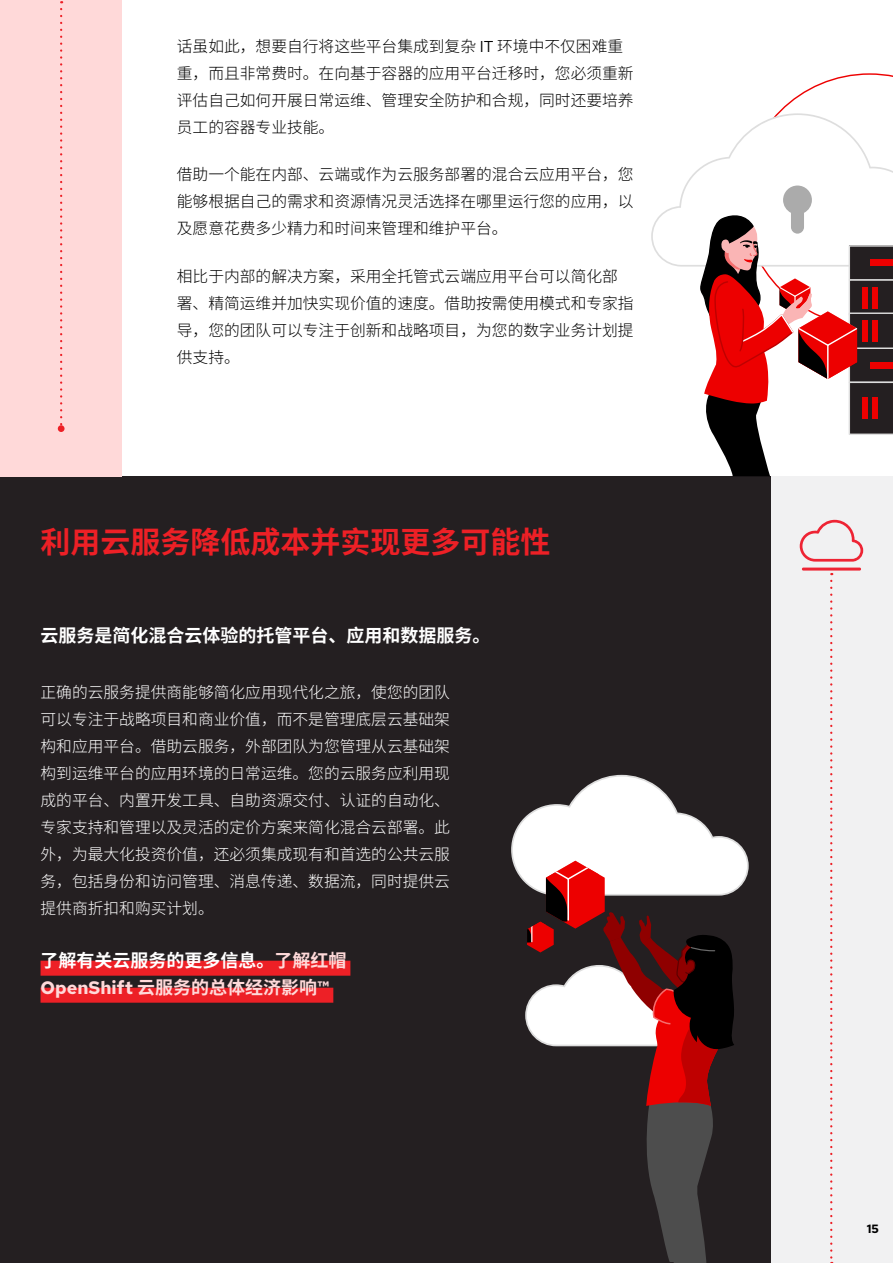
<style>
.page{position:relative;width:893px;height:1263px;background:#fff}
.page>*{position:absolute;margin:0;border:0;box-sizing:border-box;transform-origin:0 0}
.t1{font:700 30px "Noto Sans SC";color:#ed2026}
.t2{font:700 18px "Noto Sans SC";color:#fff}
.t3{font:700 18px "Red Hat Text";color:#ffd9d9}
.t4{font:300 15.75px/27px "Noto Sans SC";color:#000}
.t5{font:300 15.75px/27px "Noto Sans SC";color:#fff;text-align:justify}
.t6{font:700 12px "Red Hat Text";color:#000}
.s1{font-family:"Red Hat Text";font-weight:400}
.s2{color:#ffd9d9}
.s3{font-family:"Noto Sans SC"}
</style>
<div class="page">
<div style="left:0;top:476px;width:893px;height:787px;background:#241f21"></div>
<div style="left:0;top:0;width:122px;height:476px;background:#ffd9d9"></div>
<div style="left:771px;top:476px;width:122px;height:787px;background:#f1f1f2"></div>
<svg style="left:651px;top:73px;width:242px;height:403px"></svg>
<svg style="left:511px;top:775px;width:238px;height:488px"></svg>
<svg style="left:800px;top:520px;width:63px;height:42px"></svg>
<hr style="left:802px;top:568px;width:59px;height:3px;background:#ee2434">
<svg style="left:60px;top:9px;width:2px;height:416px"></svg>
<div style="left:58px;top:425px;width:7px;height:7px;background:#ed2026;border-radius:50%"></div>
<svg style="left:830px;top:581px;width:2px;height:682px"></svg>
<div style="left:41px;top:961px;width:309px;height:15px;background:#ed2026"></div>
<div style="left:41px;top:988px;width:292px;height:15px;background:#ed2026"></div>
<p class="t4" style="left:177px;top:33px;width:458px">话虽如此，想要自行将这些平台集成到复杂 <span class="s1">IT</span> 环境中不仅困难重重，而且非常费时。在向基于容器的应用平台迁移时，您必须重新评估自己如何开展日常运维、管理安全防护和合规，同时还要培养员工的容器专业技能。</p>
<p class="t4" style="left:177px;top:161px;width:458px;text-align:justify">借助一个能在内部、云端或作为云服务部署的混合云应用平台，您能够根据自己的需求和资源情况灵活选择在哪里运行您的应用，以及愿意花费多少精力和时间来管理和维护平台。</p>
<p class="t4" style="left:177px;top:263px;width:458px">相比于内部的解决方案，采用全托管式云端应用平台可以简化部署、精简运维并加快实现价值的速度。借助按需使用模式和专家指导，您的团队可以专注于创新和战略项目，为您的数字业务计划提供支持。</p>
<h1 class="t1" style="left:40px;top:525px;width:511px">利用云服务降低成本并实现更多可能性</h1>
<p class="t2" style="left:40px;top:626px;width:451px">云服务是简化混合云体验的托管平台、应用和数据服务。</p>
<p class="t5" style="left:40px;top:679px;width:411px">正确的云服务提供商能够简化应用现代化之旅，使您的团队可以专注于战略项目和商业价值，而不是管理底层云基础架构和应用平台。借助云服务，外部团队为您管理从云基础架构到运维平台的应用环境的日常运维。您的云服务应利用现成的平台、内置开发工具、自助资源交付、认证的自动化、专家支持和管理以及灵活的定价方案来简化混合云部署。此外，为最大化投资价值，还必须集成现有和首选的公共云服务，包括身份和访问管理、消息传递、数据流，同时提供云提供商折扣和购买计划。</p>
<p class="t2" style="left:41px;top:951px;width:308px">了解有关云服务的更多信息。<span class="s2">了解红帽</span></p>
<p class="t3" style="left:41px;top:976px;width:290px">OpenShift <span class="s3">云服务的总体经济影响</span>™</p>
<p class="t6" style="left:867px;top:1221px;width:14px">15</p>
</div>
